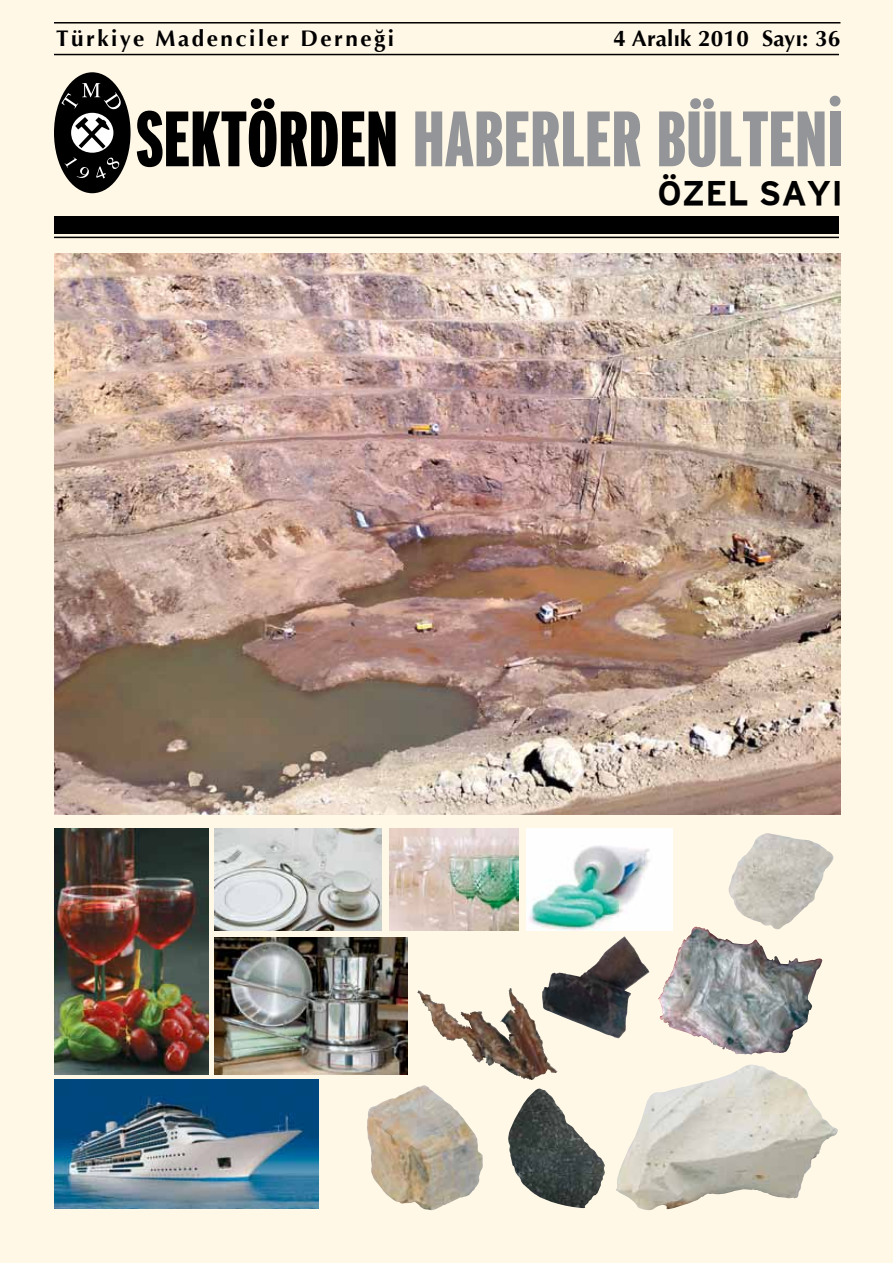
<style>
.page{position:relative;width:893px;height:1263px;background:#fff}
.page>*{position:absolute;margin:0;border:0;box-sizing:border-box;transform-origin:0 0}
.t1{font:78.3px "Interstate Black Compressed";color:#939598}
.t2{font:700 34.2px "Interstate";color:#000}
.t3{font:700 22.5px "Optima";letter-spacing:.11em;color:#000}
.t4{font:700 22.5px "Optima";letter-spacing:.01em;color:#000}
.s1{color:#000}
</style>
<div class="page">
<div style="left:1px;top:0;width:892px;height:1263px;background:#fff8e7"></div>
<svg style="left:830px;top:96px;width:10px;height:10px"></svg>
<div style="left:54px;top:216px;width:785px;height:18px;background:#000"></div>
<hr style="left:54px;top:237px;width:785px;height:1px;background:#000">
<div style="left:54px;top:72px;width:77px;height:121px;background:#000;border-radius:50%"></div>
<div style="left:71px;top:113px;width:42px;height:40px;background:#fff;border-radius:50%"></div>
<svg style="left:75px;top:117px;width:35px;height:32px"></svg>
<svg style="left:61px;top:83px;width:60px;height:26px"></svg>
<svg style="left:65px;top:157px;width:24px;height:21px"></svg>
<svg style="left:96px;top:157px;width:23px;height:21px"></svg>
<hr style="left:54px;top:22px;width:786px;height:2px;background:#000">
<hr style="left:54px;top:54px;width:785px;height:1px;background:#000">
<img style="left:54px;top:253px;width:786px;height:561px">
<img style="left:389px;top:828px;width:130px;height:103px">
<img style="left:728px;top:833px;width:105px;height:94px">
<img style="left:616px;top:1064px;width:222px;height:146px">
<img style="left:367px;top:1085px;width:116px;height:125px">
<img style="left:508px;top:1088px;width:97px;height:120px">
<img style="left:54px;top:828px;width:154px;height:246px">
<img style="left:483px;top:988px;width:33px;height:54px">
<img style="left:658px;top:927px;width:165px;height:128px">
<img style="left:215px;top:828px;width:167px;height:103px">
<img style="left:215px;top:937px;width:192px;height:137px">
<img style="left:54px;top:1080px;width:265px;height:128px">
<img style="left:542px;top:936px;width:107px;height:103px">
<img style="left:526px;top:828px;width:147px;height:103px">
<p class="t3" style="left:56px;top:25px;width:339px">Türkiye Madenciler Derneği</p>
<p class="t4" style="left:613px;top:25px;width:229px">4 Aralık 2010 Sayı: 36</p>
<p class="t1" style="left:136px;top:96px;width:709px"><span class="s1">SEKTÖRDEN</span> HABERLER BÜLTENI</p>
<p class="t2" style="left:657px;top:174px;width:187px">ÖZEL SAYI</p>
</div>
